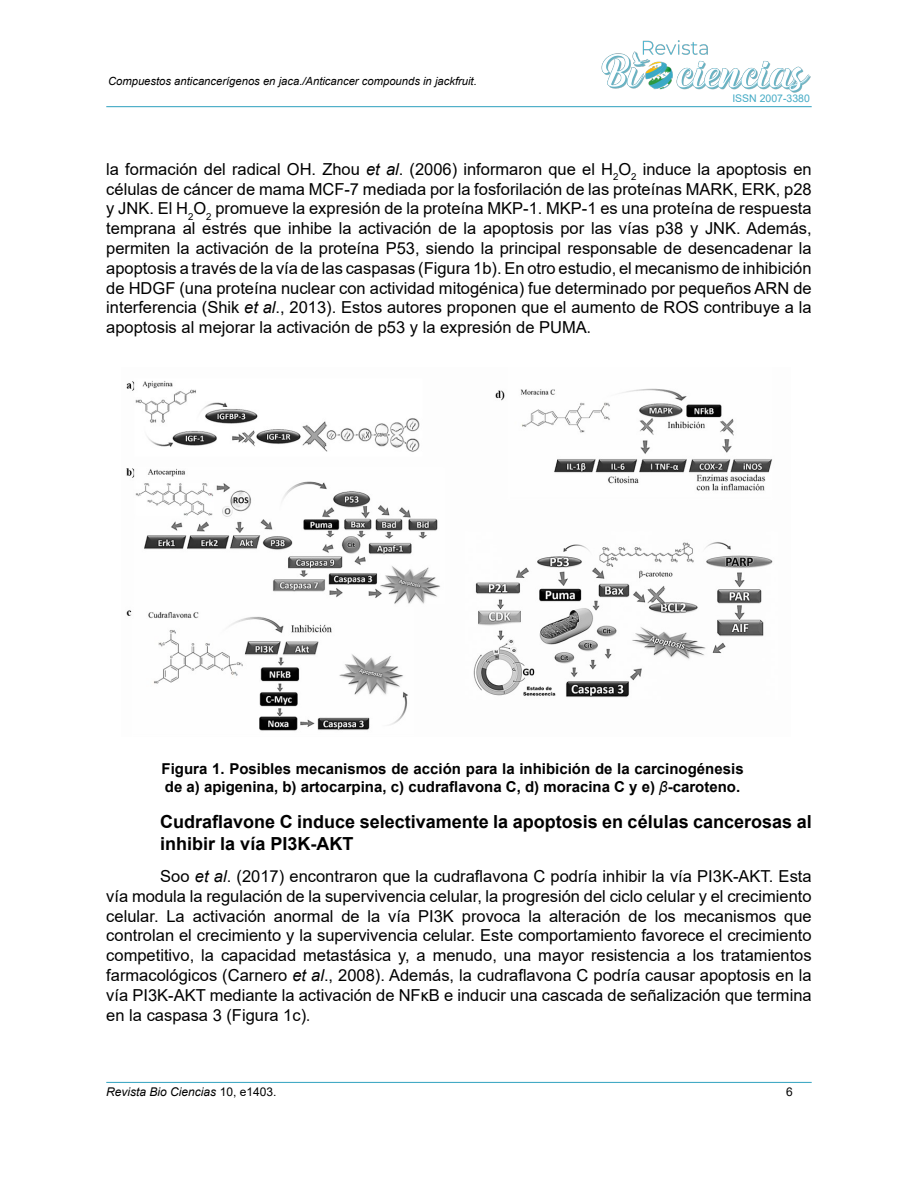
<style>
.page{position:relative;width:918px;height:1188px;background:#fff}
.page>*{position:absolute;margin:0;border:0;box-sizing:border-box;transform-origin:0 0}
.t1{font:700 18px/21.6px "Arial";color:#000}
.t2{font:16.5px/19.8px "Arial";color:#000;text-align:justify}
.t3{font:700 15px/18px "Arial";color:#000}
.t4{font:italic 12px "Arial";color:#000}
.t5{font:12px "Arial";color:#000}
.t6{font:italic 11.25px "Arial";color:#000}
.t7{font:10.5px "Arial";color:#44aac5}
.s1{font-style:italic}
.s2{font-family:"Times New Roman"}
.s3{font-weight:400;font-style:italic}
.s4{font-style:normal}
</style>
<div class="page">
<hr style="left:106px;top:106px;width:706px;height:1px;background:#44aac5">
<hr style="left:106px;top:1082px;width:706px;height:1px;background:#44aac5">
<img style="left:601px;top:40px;width:211px;height:68px">
<img style="left:126px;top:381px;width:647px;height:350px">
<p class="t6" style="left:108px;top:74px;width:370px">Compuestos anticancerígenos en jaca./Anticancer compounds in jackfruit.</p>
<p class="t7" style="left:732px;top:91px;width:79px">ISSN 2007-3380</p>
<p class="t2" style="left:106px;top:159px;width:707px">la formación del radical OH. Zhou <span class="s1">et al</span>. (2006) informaron que el H<sub>2</sub>O<sub>2</sub> induce la apoptosis en células de cáncer de mama MCF-7 mediada por la fosforilación de las proteínas MARK, ERK, p28 y JNK. El H<sub>2</sub>O<sub>2</sub> promueve la expresión de la proteína MKP-1. MKP-1 es una proteína de respuesta temprana al estrés que inhibe la activación de la apoptosis por las vías p38 y JNK. Además, permiten la activación de la proteína P53, siendo la principal responsable de desencadenar la apoptosis a través de la vía de las caspasas (Figura 1b). En otro estudio, el mecanismo de inhibición de HDGF (una proteína nuclear con actividad mitogénica) fue determinado por pequeños ARN de interferencia (Shik <span class="s1">et al</span>., 2013). Estos autores proponen que el aumento de ROS contribuye a la apoptosis al mejorar la activación de p53 y la expresión de PUMA<span class="s2">.</span></p>
<p class="t3" style="left:162px;top:760px;width:584px">Figura 1. Posibles mecanismos de acción para la inhibición de la carcinogénesis de a) apigenina, b) artocarpina, c) cudraflavona C, d) moracina C y e) <span class="s3">β</span>-caroteno.</p>
<p class="t1" style="left:160px;top:811px;width:653px">Cudraflavone C induce selectivamente la apoptosis en células cancerosas al inhibir la vía PI3K-AKT</p>
<p class="t2" style="left:106px;top:866px;width:707px;text-indent:54px">Soo <span class="s1">et al</span>. (2017) encontraron que la cudraflavona C podría inhibir la vía PI3K-AKT. Esta vía modula la regulación de la supervivencia celular, la progresión del ciclo celular y el crecimiento celular. La activación anormal de la vía PI3K provoca la alteración de los mecanismos que controlan el crecimiento y la supervivencia celular. Este comportamiento favorece el crecimiento competitivo, la capacidad metastásica y, a menudo, una mayor resistencia a los tratamientos farmacológicos (Carnero <span class="s1">et al</span>., 2008). Además, la cudraflavona C podría causar apoptosis en la vía PI3K-AKT mediante la activación de NFκB e inducir una cascada de señalización que termina en la caspasa 3 (Figura 1c)<span class="s2">.</span></p>
<p class="t4" style="left:106px;top:1084px;width:172px">Revista Bio Ciencias <span class="s4">10, e1403.</span></p>
<p class="t5" style="left:786px;top:1083px;width:8px">6</p>
</div>
